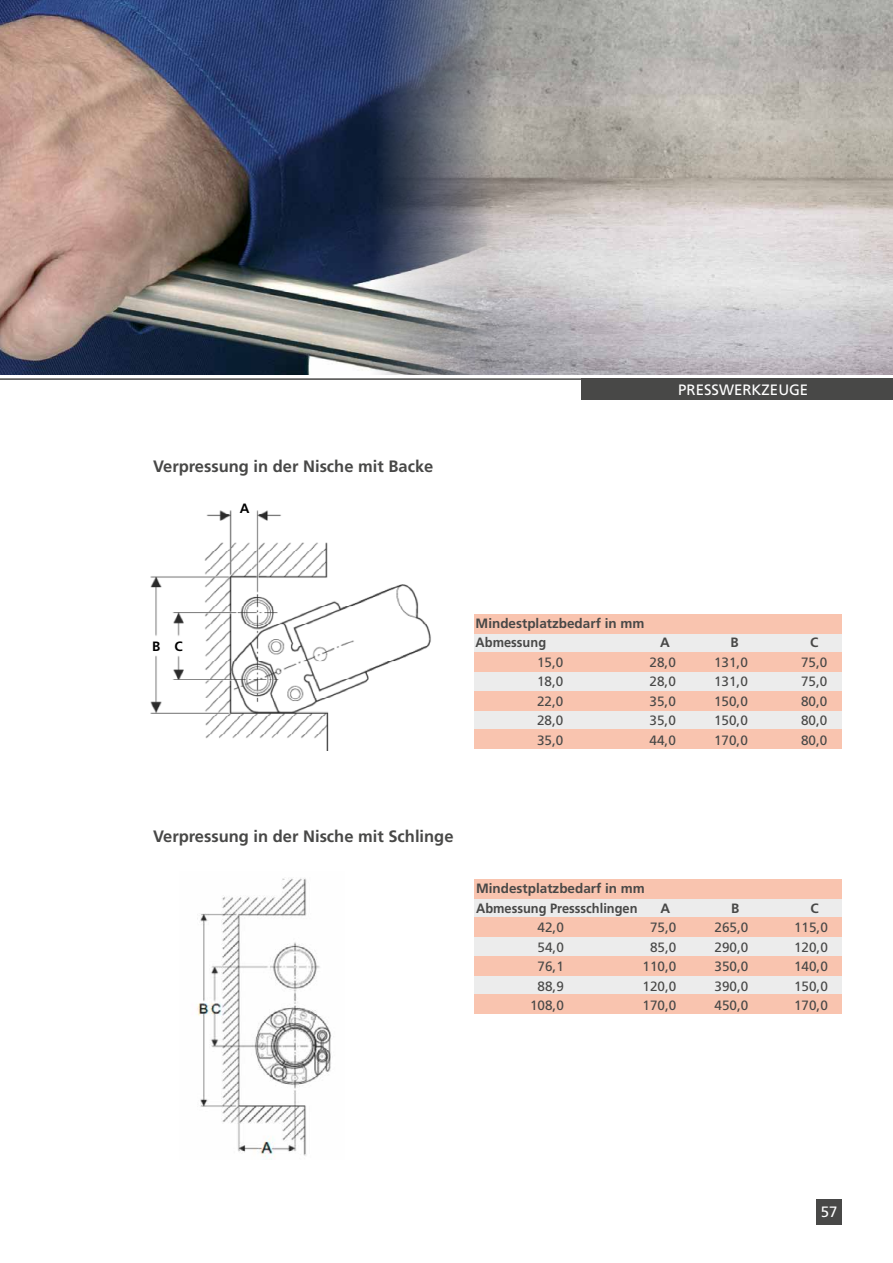
<style>
.page{position:relative;width:893px;height:1263px;background:#fff}
.page>*{position:absolute;margin:0;border:0;box-sizing:border-box;transform-origin:0 0}
.t1{font:700 16.5px "Frutiger";color:#484847}
.t2{font:15px "Frutiger";color:#fff}
.t3{font:13.5px "Frutiger";color:#484847}
.t4{font:700 13.5px/19.5px "Frutiger";color:#484847}
.t5{font:700 13.5px "Frutiger";color:#000}
</style>
<div class="page">
<div style="left:816px;top:1199px;width:26px;height:25px;background:#484847"></div>
<hr style="left:0;top:378px;width:893px;height:2px;background:#484847">
<img style="left:639px;top:0;width:254px;height:374px">
<svg style="left:504px;top:0;width:135px;height:374px;background:#b6b2b0"></svg>
<img style="left:0;top:0;width:504px;height:374px">
<div style="left:581px;top:378px;width:312px;height:22px;background:#484847"></div>
<div style="left:474px;top:616px;width:368px;height:133px;background:#ececec"></div>
<div style="left:474px;top:614px;width:368px;height:20px;background:#f9c4af"></div>
<div style="left:474px;top:652px;width:368px;height:19px;background:#f9c4af"></div>
<div style="left:474px;top:691px;width:368px;height:20px;background:#f9c4af"></div>
<div style="left:474px;top:729px;width:368px;height:20px;background:#f9c4af"></div>
<img style="left:150px;top:510px;width:281px;height:241px">
<img style="left:197px;top:878px;width:135px;height:281px">
<div style="left:475px;top:881px;width:367px;height:133px;background:#ececec"></div>
<div style="left:475px;top:879px;width:367px;height:20px;background:#f9c4af"></div>
<div style="left:475px;top:917px;width:367px;height:19px;background:#f9c4af"></div>
<div style="left:475px;top:956px;width:367px;height:20px;background:#f9c4af"></div>
<div style="left:475px;top:994px;width:367px;height:20px;background:#f9c4af"></div>
<p class="t1" style="left:153px;top:456px;width:282px">Verpressung in der Nische mit Backe</p>
<p class="t5" style="left:240px;top:501px;width:11px">A</p>
<p class="t2" style="left:678px;top:381px;width:132px">PRESSWERKZEUGE</p>
<p class="t5" style="left:152px;top:638px;width:32px">B C</p>
<p class="t4" style="left:476px;top:613px;width:170px">Mindestplatzbedarf in mm<br>Abmessung</p>
<p class="t4" style="left:660px;top:632px;width:11px">A</p>
<p class="t4" style="left:731px;top:632px;width:10px">B</p>
<p class="t4" style="left:810px;top:632px;width:10px">C</p>
<p class="t3" style="left:537px;top:654px;width:28px">15,0</p>
<p class="t3" style="left:650px;top:654px;width:28px">28,0</p>
<p class="t3" style="left:714px;top:654px;width:35px">131,0</p>
<p class="t3" style="left:801px;top:654px;width:28px">75,0</p>
<p class="t3" style="left:537px;top:673px;width:28px">18,0</p>
<p class="t3" style="left:650px;top:673px;width:28px">28,0</p>
<p class="t3" style="left:714px;top:673px;width:35px">131,0</p>
<p class="t3" style="left:801px;top:673px;width:28px">75,0</p>
<p class="t3" style="left:537px;top:693px;width:28px">22,0</p>
<p class="t3" style="left:650px;top:693px;width:28px">35,0</p>
<p class="t3" style="left:714px;top:693px;width:35px">150,0</p>
<p class="t3" style="left:801px;top:693px;width:28px">80,0</p>
<p class="t3" style="left:537px;top:712px;width:28px">28,0</p>
<p class="t3" style="left:650px;top:712px;width:28px">35,0</p>
<p class="t3" style="left:714px;top:712px;width:35px">150,0</p>
<p class="t3" style="left:801px;top:712px;width:28px">80,0</p>
<p class="t3" style="left:537px;top:732px;width:28px">35,0</p>
<p class="t3" style="left:650px;top:732px;width:28px">44,0</p>
<p class="t3" style="left:714px;top:732px;width:35px">170,0</p>
<p class="t3" style="left:801px;top:732px;width:28px">80,0</p>
<p class="t1" style="left:153px;top:827px;width:302px">Verpressung in der Nische mit Schlinge</p>
<p class="t4" style="left:476px;top:879px;width:170px">Mindestplatzbedarf in mm<br>Abmessung Pressschlingen</p>
<p class="t4" style="left:661px;top:898px;width:11px">A</p>
<p class="t4" style="left:731px;top:898px;width:10px">B</p>
<p class="t4" style="left:811px;top:898px;width:10px">C</p>
<p class="t3" style="left:538px;top:920px;width:28px">42,0</p>
<p class="t3" style="left:650px;top:920px;width:28px">75,0</p>
<p class="t3" style="left:715px;top:920px;width:35px">265,0</p>
<p class="t3" style="left:794px;top:920px;width:35px">115,0</p>
<p class="t3" style="left:538px;top:939px;width:28px">54,0</p>
<p class="t3" style="left:650px;top:939px;width:28px">85,0</p>
<p class="t3" style="left:715px;top:939px;width:35px">290,0</p>
<p class="t3" style="left:794px;top:939px;width:35px">120,0</p>
<p class="t3" style="left:538px;top:959px;width:28px">76,1</p>
<p class="t3" style="left:643px;top:959px;width:35px">110,0</p>
<p class="t3" style="left:715px;top:959px;width:35px">350,0</p>
<p class="t3" style="left:794px;top:959px;width:35px">140,0</p>
<p class="t3" style="left:538px;top:978px;width:28px">88,9</p>
<p class="t3" style="left:643px;top:978px;width:35px">120,0</p>
<p class="t3" style="left:715px;top:978px;width:35px">390,0</p>
<p class="t3" style="left:794px;top:978px;width:35px">150,0</p>
<p class="t3" style="left:530px;top:998px;width:35px">108,0</p>
<p class="t3" style="left:643px;top:998px;width:35px">170,0</p>
<p class="t3" style="left:715px;top:998px;width:35px">450,0</p>
<p class="t3" style="left:794px;top:998px;width:35px">170,0</p>
<p class="t2" style="left:821px;top:1202px;width:18px">57</p>
</div>
